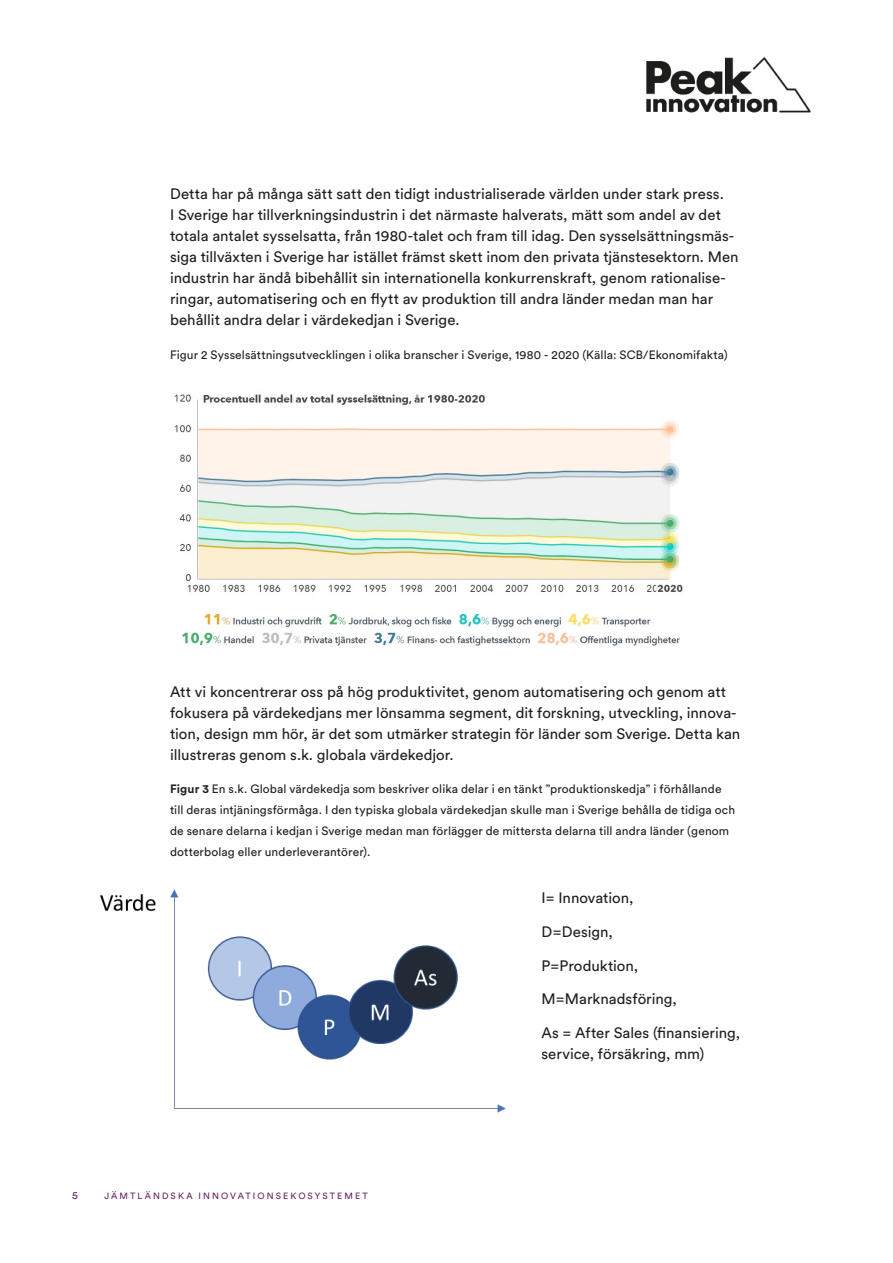
<style>
.page{position:relative;width:893px;height:1263px;background:#fff}
.page>*{position:absolute;margin:0;border:0;box-sizing:border-box;transform-origin:0 0}
.t1{font:15px/21px "Circular Std";color:#231f20}
.t2{font:12px/21px "Circular Std";letter-spacing:.01em;color:#231f20}
.t3{font:10.5px "Circular Std";color:#65205f}
.t4{font:9px "Circular Std";letter-spacing:.23em;color:#65205f}
.s1{font-weight:700}
</style>
<div class="page">
<img style="left:646px;top:57px;width:165px;height:56px">
<img style="left:174px;top:394px;width:509px;height:252px">
<img style="left:100px;top:889px;width:406px;height:224px">
<p class="t1" style="left:170px;top:183px;width:570px">Detta har på många sätt satt den tidigt industrialiserade världen under stark press.<br>I Sverige har tillverkningsindustrin i det närmaste halverats, mätt som andel av det totala antalet sysselsatta, från 1980-talet och fram till idag. Den sysselsättningsmäs&shy;siga tillväxten i Sverige har istället främst skett inom den privata tjänstesektorn. Men industrin har ändå bibehållit sin internationella konkurrenskraft, genom rationalise&shy;ringar, automatisering och en flytt av produktion till andra länder medan man har behållit andra delar i värdekedjan i Sverige.</p>
<p class="t2" style="left:170px;top:344px;width:559px">Figur 2 Sysselsättningsutvecklingen i olika branscher i Sverige, 1980 - 2020 (Källa: SCB/Ekonomifakta)</p>
<p class="t1" style="left:170px;top:681px;width:572px">Att vi koncentrerar oss på hög produktivitet, genom automatisering och genom att fokusera på värdekedjans mer lönsamma segment, dit forskning, utveckling, innova&shy;tion, design mm hör, är det som utmärker strategin för länder som Sverige. Detta kan illustreras genom s.k. globala värdekedjor.</p>
<p class="t2" style="left:170px;top:778px;width:566px"><span class="s1">Figur 3</span> En s.k. Global värdekedja som beskriver olika delar i en tänkt ”produktionskedja” i förhållande till deras intjäningsförmåga. I den typiska globala värdekedjan skulle man i Sverige behålla de tidiga och de senare delarna i kedjan i Sverige medan man förlägger de mittersta delarna till andra länder (genom dotterbolag eller underleverantörer).</p>
<p class="t1" style="left:541px;top:887px;width:94px">I= Innovation,</p>
<p class="t1" style="left:541px;top:921px;width:73px">D=Design,</p>
<p class="t1" style="left:541px;top:954px;width:98px">P=Produktion,</p>
<p class="t1" style="left:541px;top:988px;width:137px">M=Marknadsföring,</p>
<p class="t1" style="left:541px;top:1022px;width:200px">As = After Sales (finansiering, service, försäkring, mm)</p>
<p class="t3" style="left:72px;top:1189px;width:7px">5</p>
<p class="t4" style="left:104px;top:1190px;width:265px">JÄMTLÄNDSKA INNOVATIONSEKOSYSTEMET</p>
</div>
